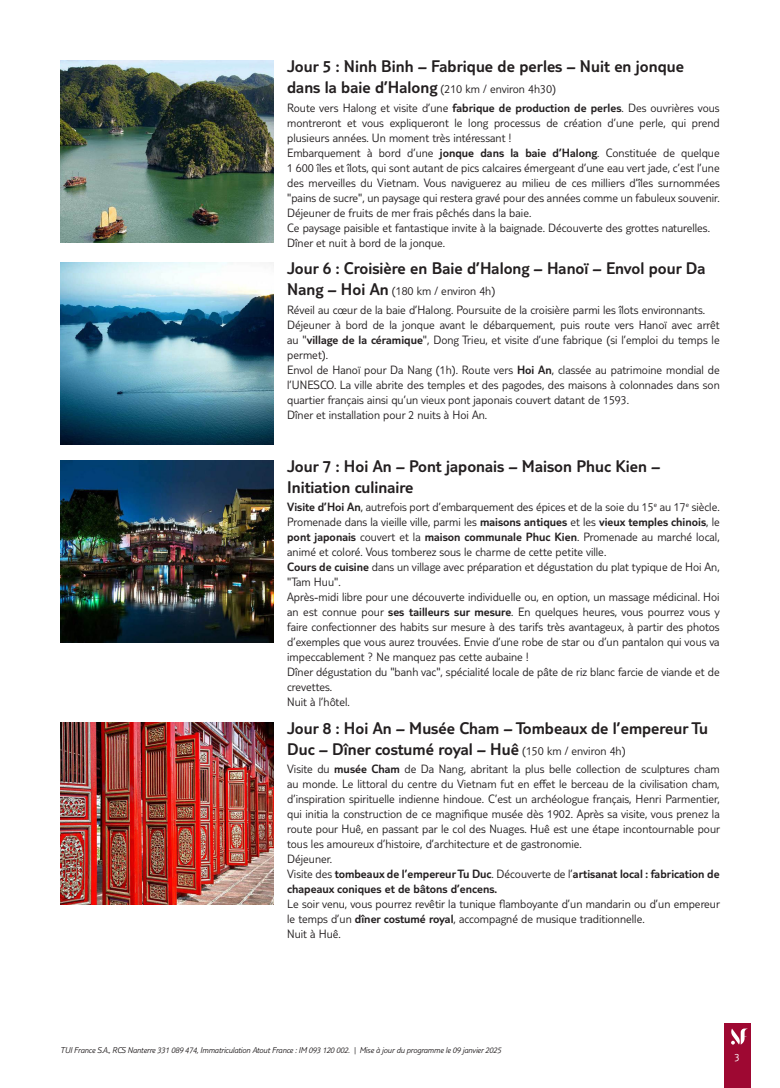
<style>
.page{position:relative;width:780px;height:1088px;background:#fff}
.page>*{position:absolute;margin:0;border:0;box-sizing:border-box;transform-origin:0 0}
.t1{font:300 17.5px/21px "TUI Type";color:#231f20}
.t2{font:300 12.5px/15px "TUI Type";color:#231f20}
.t3{font:300 11.25px "TUI Type";color:#fff}
.t4{font:italic 300 8.75px "TUI Type";letter-spacing:-.02em;color:#231f20}
.s1{font-size:17.5px}
.s2{font-style:inherit}
.s3{font-size:12.5px}
</style>
<div class="page">
<div style="left:724px;top:1023px;width:26px;height:65px;background:#9e0832"></div>
<svg style="left:731px;top:1028px;width:17px;height:16px"></svg>
<img style="left:60px;top:60px;width:213px;height:182px">
<img style="left:60px;top:262px;width:213px;height:182px">
<img style="left:60px;top:460px;width:213px;height:182px">
<img style="left:60px;top:722px;width:213px;height:182px">
<h1 class="t1" style="left:287px;top:55px;width:398px">Jour 5 : Ninh Binh – Fabrique de perles – Nuit en jonque</h1>
<p class="t2" style="left:287px;top:79px;width:434px;line-height:18.5px"><span class="s1">dans la baie d’Halong</span> (210 km / environ 4h30)<br>Route vers Halong et visite d’une <span class="s2">fabrique de production de perles</span>. Des ouvrières vous</p>
<p class="t2" style="left:287px;top:115px;width:434px">montreront et vous expliqueront le long processus de création d’une perle, qui prend plusieurs années. Un moment très intéressant !<br>Embarquement à bord d’une <span class="s2">jonque dans la baie d’Halong</span>. Constituée de quelque 1 600 îles et îlots, qui sont autant de pics calcaires émergeant d’une eau vert jade, c’est l’une des merveilles du Vietnam. Vous naviguerez au milieu de ces milliers d’îles surnommées "pains de sucre", un paysage qui restera gravé pour des années comme un fabuleux souvenir.<br>Déjeuner de fruits de mer frais pêchés dans la baie.<br>Ce paysage paisible et fantastique invite à la baignade. Découverte des grottes naturelles.<br>Dîner et nuit à bord de la jonque.</p>
<h1 class="t1" style="left:287px;top:257px;width:420px">Jour 6 : Croisière en Baie d’Halong – Hanoï – Envol pour Da</h1>
<p class="t2" style="left:287px;top:281px;width:419px;line-height:18.5px"><span class="s1">Nang – Hoi An</span> (180 km / environ 4h)<br>Réveil au cœur de la baie d’Halong. Poursuite de la croisière parmi les îlots environnants.</p>
<p class="t2" style="left:287px;top:317px;width:434px">Déjeuner à bord de la jonque avant le débarquement, puis route vers Hanoï avec arrêt au "<span class="s2">village de la céramique</span>", Dong Trieu, et visite d’une fabrique (si l’emploi du temps le permet).<br>Envol de Hanoï pour Da Nang (1h). Route vers <span class="s2">Hoi An</span>, classée au patrimoine mondial de l’UNESCO. La ville abrite des temples et des pagodes, des maisons à colonnades dans son quartier français ainsi qu’un vieux pont japonais couvert datant de 1593.<br>Dîner et installation pour 2 nuits à Hoi An.</p>
<h1 class="t1" style="left:287px;top:455px;width:374px">Jour 7 : Hoi An – Pont japonais – Maison Phuc Kien –<br>Initiation culinaire</h1>
<p class="t2" style="left:287px;top:499px;width:434px"><span class="s2">Visite d’Hoi An</span>, autrefois port d’embarquement des épices et de la soie du 15<sup>e</sup> au 17<sup>e</sup> siècle.<br>Promenade dans la vieille ville, parmi les <span class="s2">maisons antiques</span> et les <span class="s2">vieux temples chinois</span>, le <span class="s2">pont japonais</span> couvert et la <span class="s2">maison communale Phuc Kien</span>. Promenade au marché local, animé et coloré. Vous tomberez sous le charme de cette petite ville.<br><span class="s2">Cours de cuisine</span> dans un village avec préparation et dégustation du plat typique de Hoi An, "Tam Huu".<br>Après-midi libre pour une découverte individuelle ou, en option, un massage médicinal. Hoi an est connue pour <span class="s2">ses tailleurs sur mesure</span>. En quelques heures, vous pourrez vous y faire confectionner des habits sur mesure à des tarifs très avantageux, à partir des photos d’exemples que vous aurez trouvées. Envie d’une robe de star ou d’un pantalon qui vous va impeccablement ? Ne manquez pas cette aubaine !<br>Dîner dégustation du "banh vac", spécialité locale de pâte de riz blanc farcie de viande et de crevettes.<br>Nuit à l’hôtel.</p>
<h1 class="t1" style="left:287px;top:717px;width:422px">Jour 8 : Hoi An – Musée Cham – Tombeaux de l’empereur Tu<br>Duc – Dîner costumé royal – Huê <span class="s3">(150 km / environ 4h)</span></h1>
<p class="t2" style="left:287px;top:761px;width:434px">Visite du <span class="s2">musée Cham</span> de Da Nang, abritant la plus belle collection de sculptures cham au monde. Le littoral du centre du Vietnam fut en effet le berceau de la civilisation cham, d’inspiration spirituelle indienne hindoue. C’est un archéologue français, Henri Parmentier, qui initia la construction de ce magnifique musée dès 1902. Après sa visite, vous prenez la route pour Huê, en passant par le col des Nuages. Huê est une étape incontournable pour tous les amoureux d’histoire, d’architecture et de gastronomie.<br>Déjeuner.<br>Visite des <span class="s2">tombeaux de l’empereur Tu Duc</span>. Découverte de l’<span class="s2">artisanat local : fabrication de chapeaux coniques et de bâtons d’encens.</span></p>
<p class="t2" style="left:287px;top:896px;width:434px">Le soir venu, vous pourrez revêtir la tunique flamboyante d’un mandarin ou d’un empereur le temps d’un <span class="s2">dîner costumé royal</span>, accompagné de musique traditionnelle.<br>Nuit à Huê.</p>
<p class="t4" style="left:60px;top:1045px;width:442px">TUI France S.A., RCS Nanterre 331 089 474, Immatriculation Atout France : IM 093 120 002. | Mise à jour du programme le 09 janvier 2025</p>
<p class="t3" style="left:734px;top:1050px;width:7px">3</p>
</div>
